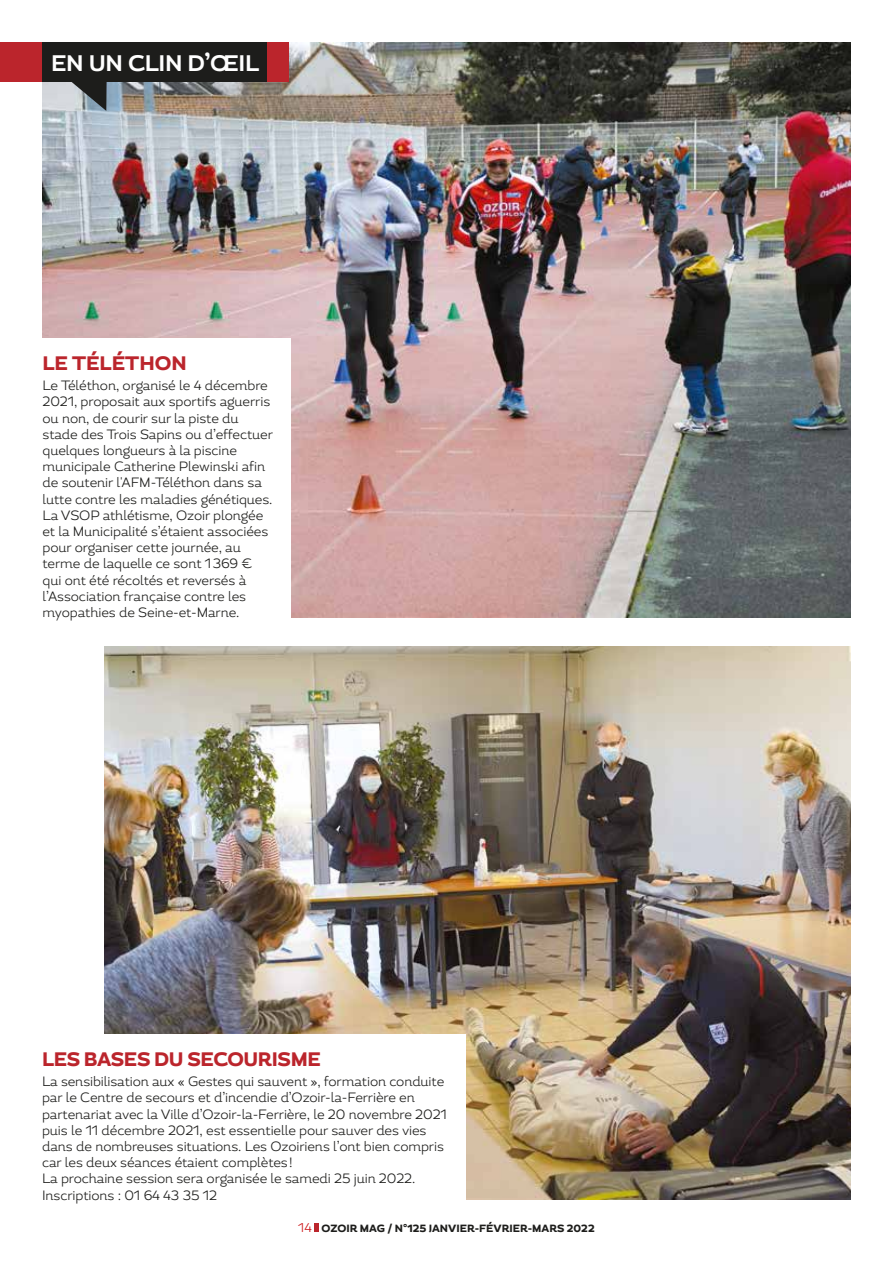
<style>
.page{position:relative;width:893px;height:1263px;background:#fff}
.page>*{position:absolute;margin:0;border:0;box-sizing:border-box;transform-origin:0 0}
.t1{font:700 22.5px "Magallanes";letter-spacing:-.01em;color:#fff}
.t2{font:800 19.5px "Magallanes";letter-spacing:-.02em;color:#bb252c}
.t3{font:800 19.5px "Magallanes";color:#bb252c}
.t4{font:300 13.5px/16.2px "Magallanes";letter-spacing:-.01em;color:#1d1d1b}
.t5{font:800 10.5px "Magallanes";color:#1d1d1b}
.s1{font-weight:300;font-size:12.75px;color:#cd1719}
</style>
<div class="page">
<img style="left:104px;top:646px;width:746px;height:553px">
<img style="left:43px;top:43px;width:807px;height:575px">
<div style="left:26px;top:338px;width:265px;height:296px;background:#fff"></div>
<div style="left:25px;top:1034px;width:441px;height:182px;background:#fff"></div>
<div style="left:314px;top:1223px;width:5px;height:9px;background:#bb252c"></div>
<div style="left:0;top:43px;width:43px;height:39px;background:#bb252c"></div>
<div style="left:267px;top:43px;width:22px;height:39px;background:#bb252c"></div>
<div style="left:43px;top:43px;width:224px;height:39px;background:#1d1d1b"></div>
<svg style="left:59px;top:82px;width:48px;height:29px"></svg>
<h1 class="t1" style="left:51px;top:49px;width:210px">EN UN CLIN D’ŒIL</h1>
<h2 class="t3" style="left:43px;top:350px;width:146px">LE TÉLÉTHON</h2>
<p class="t4" style="left:43px;top:377px;width:232px">Le Téléthon, organisé le 4 décembre 2021, proposait aux sportifs aguerris ou non, de courir sur la piste du stade des Trois Sapins ou d’effectuer quelques longueurs à la piscine municipale Catherine Plewinski afin de soutenir l'AFM-Téléthon dans sa lutte contre les maladies génétiques.<br>La VSOP athlétisme, Ozoir plongée et la Municipalité s’étaient associées pour organiser cette journée, au terme de laquelle ce sont 1369 € qui ont été récoltés et reversés à l’Association française contre les myopathies de Seine-et-Marne.</p>
<h2 class="t2" style="left:42px;top:1046px;width:280px">LES BASES DU SECOURISME</h2>
<p class="t4" style="left:42px;top:1073px;width:406px">La sensibilisation aux « Gestes qui sauvent », formation conduite par le Centre de secours et d’incendie d’Ozoir-la-Ferrière en partenariat avec la Ville d’Ozoir-la-Ferrière, le 20 novembre 2021 puis le 11 décembre 2021, est essentielle pour sauver des vies dans de nombreuses situations. Les Ozoiriens l’ont bien compris car les deux séances étaient complètes!<br>La prochaine session sera organisée le samedi 25 juin 2022.<br>Inscriptions : 01 64 43 35 12</p>
<p class="t5" style="left:298px;top:1222px;width:298px"><span class="s1">14</span> OZOIR MAG / N°125 JANVIER-FÉVRIER-MARS 2022</p>
</div>
